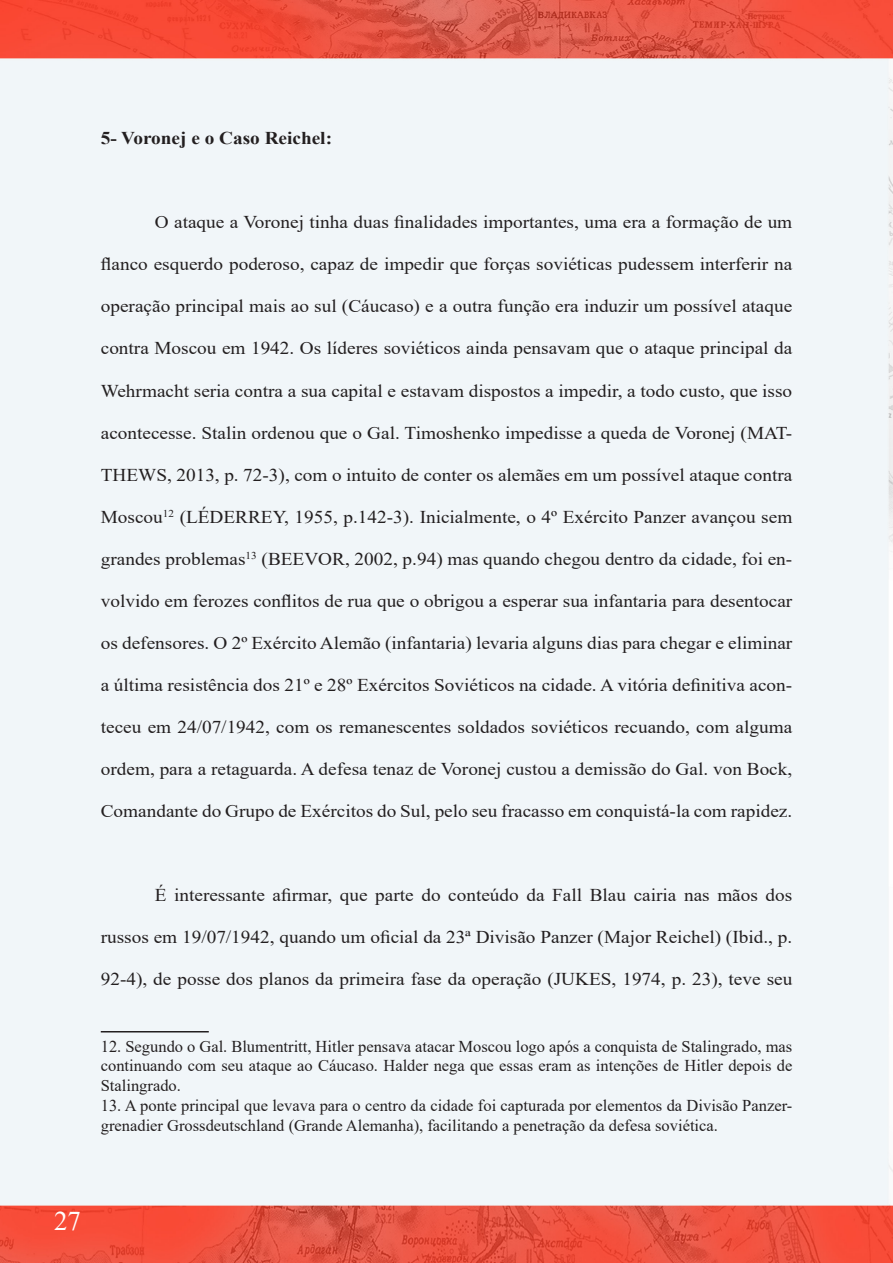
<style>
.page{position:relative;width:893px;height:1263px;background:#fff}
.page>*{position:absolute;margin:0;border:0;box-sizing:border-box;transform-origin:0 0}
.t1{font:27px "Times New Roman";color:#fff}
.t2{font:18px "Times New Roman";color:#231f20;scale:1.07 1}
.t3{font:700 18px "Times New Roman";color:#231f20;scale:1.07 1}
.t4{font:16.5px/19.8px "Times New Roman";color:#231f20;text-align:justify}
</style>
<div class="page">
<img style="left:0;top:0;width:893px;height:1263px">
<hr style="left:101px;top:1031px;width:108px;height:1px;background:#231f20">
<p class="t3" style="left:101px;top:125px;width:218px">5- Voronej e o Caso Reichel:</p>
<p class="t2" style="left:155px;top:210px;width:597px">O ataque a Voronej tinha duas finalidades importantes, uma era a formação de um</p>
<p class="t2" style="left:101px;top:252px;width:648px">flanco esquerdo poderoso, capaz de impedir que forças soviéticas pudessem interferir na</p>
<p class="t2" style="left:101px;top:294px;width:648px">operação principal mais ao sul (Cáucaso) e a outra função era induzir um possível ataque</p>
<p class="t2" style="left:101px;top:336px;width:648px">contra Moscou em 1942. Os líderes soviéticos ainda pensavam que o ataque principal da</p>
<p class="t2" style="left:101px;top:378px;width:648px">Wehrmacht seria contra a sua capital e estavam dispostos a impedir, a todo custo, que isso</p>
<p class="t2" style="left:101px;top:420px;width:648px">acontecesse. Stalin ordenou que o Gal. Timoshenko impedisse a queda de Voronej (MAT-</p>
<p class="t2" style="left:101px;top:462px;width:648px">THEWS, 2013, p. 72-3), com o intuito de conter os alemães em um possível ataque contra</p>
<p class="t2" style="left:101px;top:504px;width:648px">Moscou<sup>12</sup> (LÉDERREY, 1955, p.142-3). Inicialmente, o 4º Exército Panzer avançou sem</p>
<p class="t2" style="left:101px;top:546px;width:648px">grandes problemas<sup>13</sup> (BEEVOR, 2002, p.94) mas quando chegou dentro da cidade, foi en-</p>
<p class="t2" style="left:101px;top:588px;width:648px">volvido em ferozes conflitos de rua que o obrigou a esperar sua infantaria para desentocar</p>
<p class="t2" style="left:101px;top:630px;width:648px">os defensores. O 2º Exército Alemão (infantaria) levaria alguns dias para chegar e eliminar</p>
<p class="t2" style="left:101px;top:672px;width:648px">a última resistência dos 21º e 28º Exércitos Soviéticos na cidade. A vitória definitiva acon-</p>
<p class="t2" style="left:101px;top:714px;width:648px">teceu em 24/07/1942, com os remanescentes soldados soviéticos recuando, com alguma</p>
<p class="t2" style="left:101px;top:756px;width:648px">ordem, para a retaguarda. A defesa tenaz de Voronej custou a demissão do Gal. von Bock,</p>
<p class="t2" style="left:101px;top:798px;width:648px">Comandante do Grupo de Exércitos do Sul, pelo seu fracasso em conquistá-la com rapidez.</p>
<p class="t2" style="left:155px;top:882px;width:597px">É interessante afirmar, que parte do conteúdo da Fall Blau cairia nas mãos dos</p>
<p class="t2" style="left:101px;top:924px;width:648px">russos em 19/07/1942, quando um oficial da 23ª Divisão Panzer (Major Reichel) (Ibid., p.</p>
<p class="t2" style="left:101px;top:966px;width:648px">92-4), de posse dos planos da primeira fase da operação (JUKES, 1974, p. 23), teve seu</p>
<p class="t4" style="left:101px;top:1035px;width:693px">12. Segundo o Gal. Blumentritt, Hitler pensava atacar Moscou logo após a conquista de Stalingrado, mas continuando com seu ataque ao Cáucaso. Halder nega que essas eram as intenções de Hitler depois de Stalingrado.</p>
<p class="t4" style="left:101px;top:1095px;width:693px">13. A ponte principal que levava para o centro da cidade foi capturada por elementos da Divisão Panzer&shy;grenadier Grossdeutschland (Grande Alemanha), facilitando a penetração da defesa soviética.</p>
<h1 class="t1" style="left:54px;top:1202px;width:28px">27</h1>
</div>
